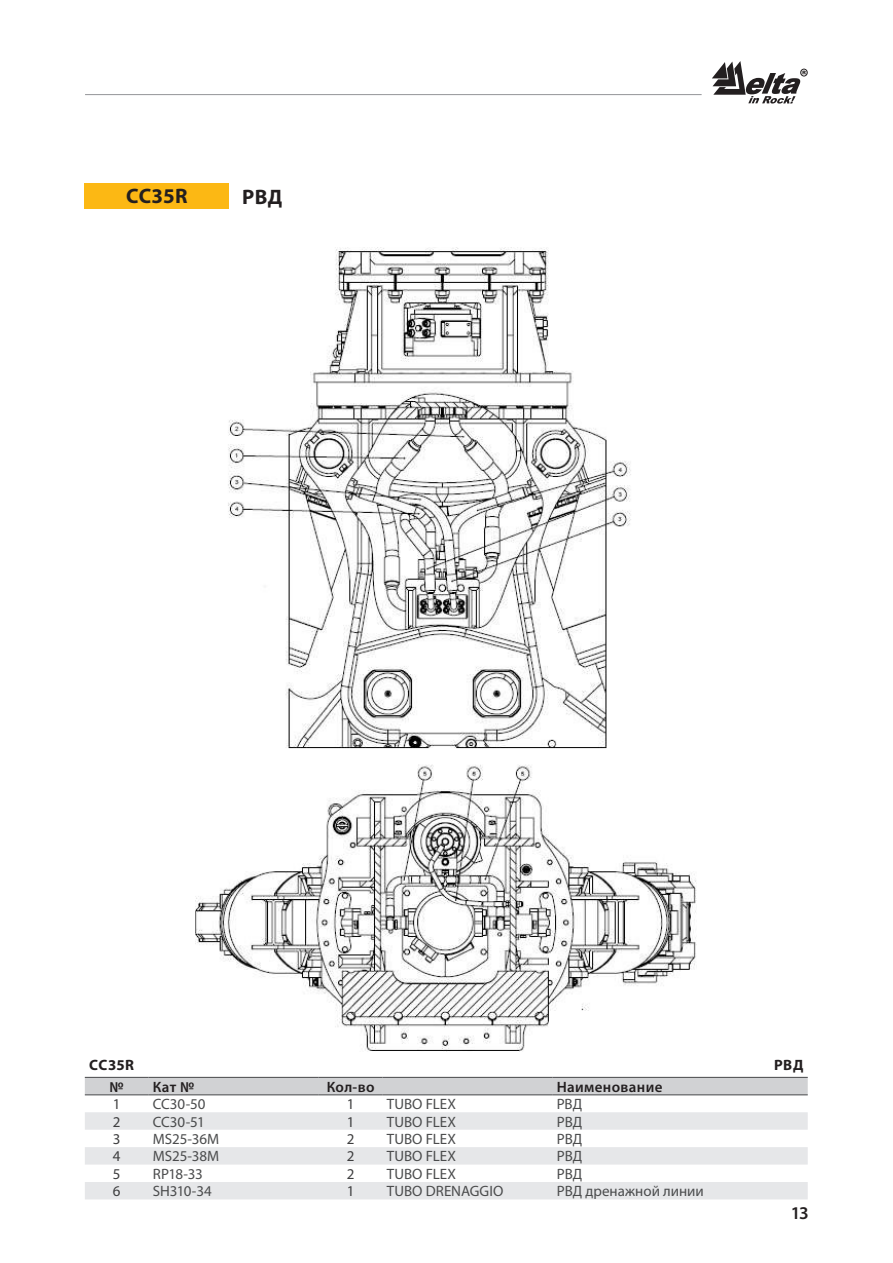
<style>
.page{position:relative;width:893px;height:1263px;background:#fff}
.page>*{position:absolute;margin:0;border:0;box-sizing:border-box;transform-origin:0 0}
.Table_Head{font:700 21px "Myriad Pro";letter-spacing:.005em;color:#231f20}
.Subtitle{font:700 21px "Myriad Pro";color:#231f20}
.t1{font:600 18px "Myriad Pro";color:#231f20}
.Table{font:15px "Myriad Pro";color:#4b4c4d}
.Table_Head_Left{font:600 15px "Myriad Pro";letter-spacing:.025em;color:#231f20}
.Table_center{font:15px "Myriad Pro";color:#3e3e3f}
.Table_Head-2{font:600 15px "Myriad Pro";color:#231f20}
.Running_Title_left{font:700 15px "Myriad Pro";letter-spacing:.03em;color:#231f20}
.Running_Title_Right{font:700 15px "Myriad Pro";color:#231f20}
</style>
<div class="page">
<hr style="left:85px;top:94px;width:617px;height:1px;background:#939598">
<svg style="left:712px;top:61px;width:96px;height:43px"></svg>
<div style="left:85px;top:183px;width:144px;height:25px;background:#fcb814"></div>
<div style="left:85px;top:1078px;width:723px;height:16px;background:#d1d2d4"></div>
<svg style="left:85px;top:1112px;width:723px;height:87px;fill:#e6e7e9"></svg>
<hr style="left:85px;top:1077px;width:64px;height:1px;background:#57585a">
<hr style="left:319px;top:1077px;width:63px;height:1px;background:#57585a">
<hr style="left:382px;top:1077px;width:171px;height:1px;background:#57585a">
<hr style="left:85px;top:1094px;width:64px;height:1px;background:#57585a">
<hr style="left:319px;top:1094px;width:63px;height:1px;background:#57585a">
<hr style="left:382px;top:1094px;width:171px;height:1px;background:#57585a">
<hr style="left:553px;top:1077px;width:255px;height:1px;background:#57585a">
<hr style="left:553px;top:1094px;width:255px;height:1px;background:#57585a">
<hr style="left:149px;top:1077px;width:170px;height:1px;background:#57585a">
<hr style="left:149px;top:1094px;width:170px;height:1px;background:#57585a">
<img style="left:196px;top:247px;width:501px;height:805px">
<p class="Table_Head" style="left:126px;top:185px;width:63px">CC35R</p>
<p class="Subtitle" style="left:242px;top:185px;width:42px">РВД</p>
<p class="Running_Title_left" style="left:89px;top:1057px;width:46px">CC35R</p>
<p class="Running_Title_Right" style="left:774px;top:1057px;width:31px">РВД</p>
<p class="Table_Head-2" style="left:110px;top:1078px;width:16px">№</p>
<p class="Table_Head_Left" style="left:153px;top:1078px;width:43px">Кат №</p>
<p class="Table_Head-2" style="left:327px;top:1078px;width:49px">Кол-во</p>
<p class="Table_Head_Left" style="left:557px;top:1078px;width:107px">Наименование</p>
<p class="Table_center" style="left:113px;top:1096px;width:9px">1</p>
<p class="Table" style="left:153px;top:1096px;width:54px">CC30-50</p>
<p class="Table_center" style="left:347px;top:1096px;width:9px">1</p>
<p class="Table" style="left:387px;top:1096px;width:71px">TUBO FLEX</p>
<p class="Table" style="left:557px;top:1096px;width:27px">РВД</p>
<p class="Table_center" style="left:113px;top:1113px;width:9px">2</p>
<p class="Table" style="left:153px;top:1113px;width:54px">CC30-51</p>
<p class="Table_center" style="left:347px;top:1113px;width:9px">1</p>
<p class="Table" style="left:387px;top:1113px;width:71px">TUBO FLEX</p>
<p class="Table" style="left:557px;top:1113px;width:27px">РВД</p>
<p class="Table_center" style="left:113px;top:1131px;width:9px">3</p>
<p class="Table" style="left:153px;top:1131px;width:68px">MS25-36M</p>
<p class="Table_center" style="left:347px;top:1131px;width:9px">2</p>
<p class="Table" style="left:387px;top:1131px;width:71px">TUBO FLEX</p>
<p class="Table" style="left:557px;top:1131px;width:27px">РВД</p>
<p class="Table_center" style="left:113px;top:1148px;width:9px">4</p>
<p class="Table" style="left:153px;top:1148px;width:68px">MS25-38M</p>
<p class="Table_center" style="left:347px;top:1148px;width:9px">2</p>
<p class="Table" style="left:387px;top:1148px;width:71px">TUBO FLEX</p>
<p class="Table" style="left:557px;top:1148px;width:27px">РВД</p>
<p class="Table_center" style="left:113px;top:1166px;width:9px">5</p>
<p class="Table" style="left:153px;top:1166px;width:51px">RP18-33</p>
<p class="Table_center" style="left:347px;top:1166px;width:9px">2</p>
<p class="Table" style="left:387px;top:1166px;width:71px">TUBO FLEX</p>
<p class="Table" style="left:557px;top:1166px;width:27px">РВД</p>
<p class="Table_center" style="left:113px;top:1183px;width:9px">6</p>
<p class="Table" style="left:153px;top:1183px;width:60px">SH310-34</p>
<p class="Table_center" style="left:347px;top:1183px;width:9px">1</p>
<p class="Table" style="left:387px;top:1183px;width:118px">TUBO DRENAGGIO</p>
<p class="Table" style="left:557px;top:1183px;width:148px">РВД дренажной линии</p>
<p class="t1" style="left:791px;top:1203px;width:20px">13</p>
</div>
